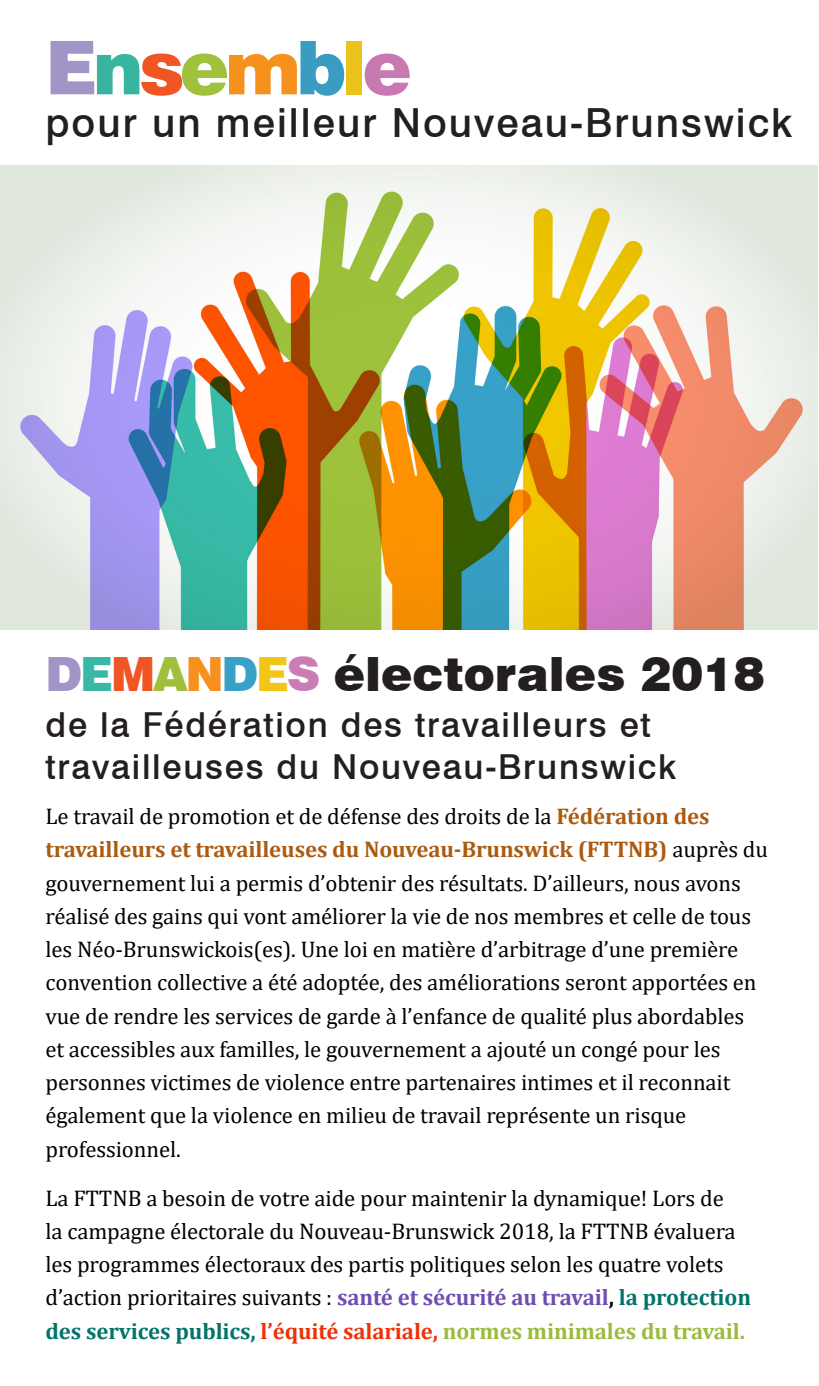
<style>
.page{position:relative;width:819px;height:1386px;background:#fff}
.page>*{position:absolute;margin:0;border:0;box-sizing:border-box;transform-origin:0 0}
.t1{font:900 74.2px "Swiss 721 BT";letter-spacing:-.06em;color:#a195c7}
.t2{font:900 47.25px "Swiss 721 BT";color:#231f20}
.t3{font:500 40.07px "Swiss 721 BT";letter-spacing:.05em;color:#231f20}
.t4{font:500 34.48px "Swiss 721 BT";letter-spacing:.05em;color:#231f20}
.Paragraph_Style_1{font:22.75px/33.2px "Cambria";letter-spacing:-.005em;color:#000}
.s1{color:#39b4a0}
.s2{color:#f05624}
.s3{color:#a0c13c}
.s4{color:#f6911d}
.s5{color:#3a9cc1}
.s6{color:#ecc31d}
.s7{color:#c879b2}
.s8{color:#a195c7}
.s9{color:#38b9a5}
.s10{color:#9fc03b}
.s11{color:#f8901f}
.s12{color:#37a1c8}
.s13{color:#f1c617}
.s14{color:#ca7db5}
.s15{font-weight:700;color:#aa5b10}
.s16{font-weight:700;color:#6e4eb1}
.s17{font-weight:700}
.s18{font-weight:700;color:#00746b}
.s19{font-weight:700;color:#f03006}
.s20{font-weight:700;color:#99bc3c}
</style>
<div class="page">
<img style="left:0;top:166px;width:817px;height:464px">
<p class="t1" style="left:46px;top:23px;width:368px">E<span class="s1">n</span><span class="s2">s</span><span class="s3">e</span><span class="s4">m</span><span class="s5">b</span><span class="s6">l</span><span class="s7">e</span></p>
<p class="t3" style="left:46px;top:99px;width:749px">pour un meilleur Nouveau-Brunswick</p>
<p class="t2" style="left:46px;top:645px;width:721px"><span class="s8">D</span><span class="s9">E</span><span class="s2">M</span><span class="s10">A</span><span class="s11">N</span><span class="s12">D</span><span class="s13">E</span><span class="s14">S</span> électorales 2018</p>
<p class="t4" style="left:46px;top:704px;width:607px">de la Fédération des travailleurs et</p>
<p class="t4" style="left:46px;top:746px;width:632px">travailleuses du Nouveau-Brunswick</p>
<p class="Paragraph_Style_1" style="left:46px;top:800px;width:724px">Le travail de promotion et de défense des droits de la <span class="s15">Fédération des travailleurs et travailleuses du Nouveau-Brunswick (FTTNB)</span> auprès du gouvernement lui a permis d’obtenir des résultats. D’ailleurs, nous avons réalisé des gains qui vont améliorer la vie de nos membres et celle de tous les Néo-Brunswickois(es). Une loi en matière d’arbitrage d’une première convention collective a été adoptée, des améliorations seront apportées en vue de rendre les services de garde à l’enfance de qualité plus abordables et accessibles aux familles, le gouvernement a ajouté un congé pour les personnes victimes de violence entre partenaires intimes et il reconnait également que la violence en milieu de travail représente un risque professionnel.</p>
<p class="Paragraph_Style_1" style="left:46px;top:1181px;width:707px">La FTTNB a besoin de votre aide pour maintenir la dynamique! Lors de<br>la campagne électorale du Nouveau-Brunswick 2018, la FTTNB évaluera les programmes électoraux des partis politiques selon les quatre volets d’action prioritaires suivants : <span class="s16">santé et sécurité au travail</span><span class="s17">,</span> <span class="s18">la protection des services publics,</span> <span class="s19">l’équité salariale,</span> <span class="s20">normes minimales du travail.</span></p>
</div>
